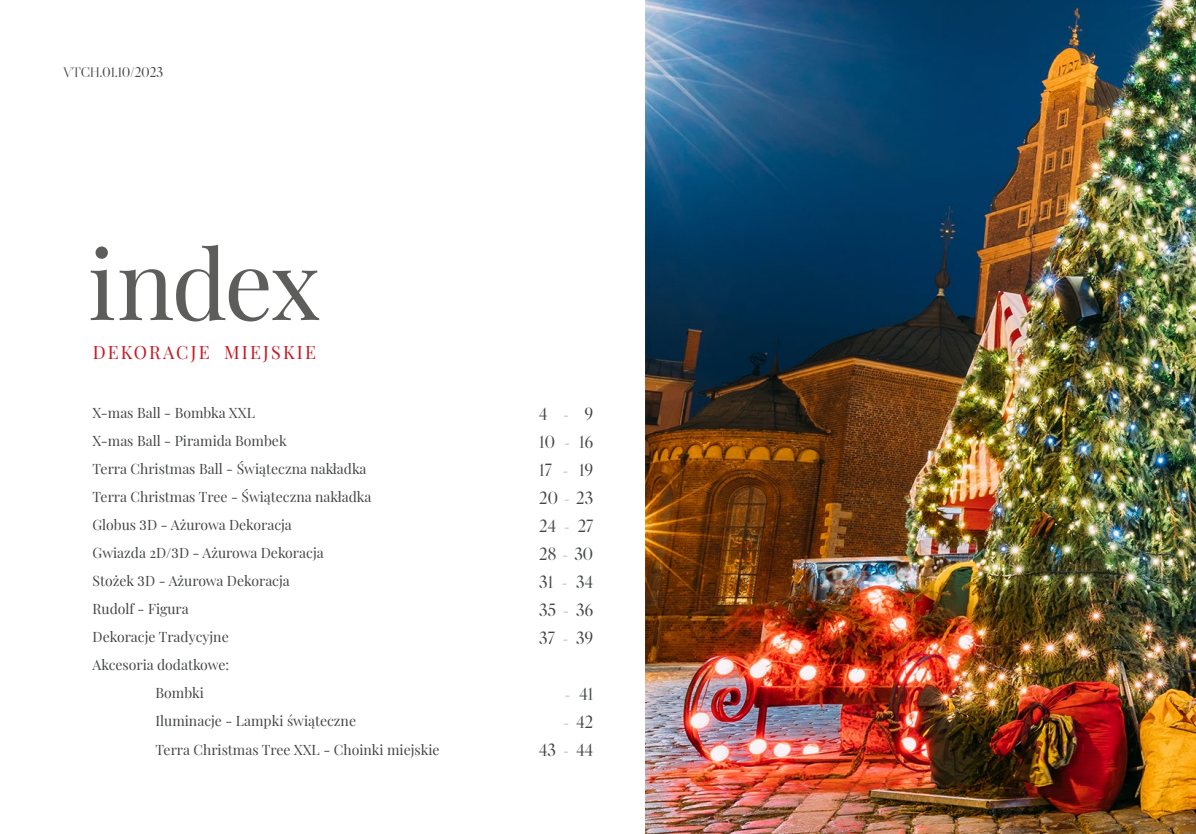
<style>
.page{position:relative;width:1196px;height:834px;background:#fff}
.page>*{position:absolute;margin:0;border:0;box-sizing:border-box;transform-origin:0 0}
.t1{font:96.25px "Playfair Display";letter-spacing:-.03em;color:#5d5d5c}
.t2{font:17.85px "Playfair Display";letter-spacing:.12em;color:#c61620}
.t3{font:17.5px/28px "Libre Caslon Display";letter-spacing:-.03em;color:#434546;text-align:justify}
.t4{font:14px "Playfair Display";color:#434546}
.t5{font:14px "Libre Caslon Display";letter-spacing:-.03em;color:#434546}
.s1{font-family:"Frank Ruhl Libre"}
.s2{color:#fff}
</style>
<div class="page">
<img style="left:645px;top:0;width:551px;height:833px">
<p class="t5" style="left:63px;top:63px;width:102px">VTCH.01.10/2023</p>
<h1 class="t1" style="left:88px;top:209px;width:234px">index</h1>
<p class="t2" style="left:93px;top:339px;width:225px">DEKORACJE MIEJSKIE</p>
<p class="t4" style="left:93px;top:402px;width:164px">X-mas Ball - Bombka XXL</p>
<p class="t4" style="left:93px;top:430px;width:196px">X-mas Ball - Piramida Bombek</p>
<p class="t4" style="left:93px;top:458px;width:275px">Terra Christmas Ball - Świąteczna nakładka</p>
<p class="t4" style="left:93px;top:486px;width:280px">Terra Christmas Tree - Świąteczna nakładka</p>
<p class="t4" style="left:93px;top:514px;width:201px">Globus <span class="s1">3</span>D - Ażurowa Dekoracja</p>
<p class="t4" style="left:93px;top:542px;width:233px">Gwiazda 2D/<span class="s1">3</span>D - Ażurowa Dekoracja</p>
<p class="t4" style="left:93px;top:570px;width:199px">Stożek <span class="s1">3</span>D - Ażurowa Dekoracja</p>
<p class="t4" style="left:93px;top:598px;width:98px">Rudolf - Figura</p>
<p class="t4" style="left:93px;top:626px;width:138px">Dekoracje Tradycyjne</p>
<p class="t4" style="left:93px;top:654px;width:138px">Akcesoria dodatkowe:</p>
<p class="t4" style="left:156px;top:682px;width:50px">Bombki</p>
<p class="t4" style="left:156px;top:710px;width:202px">Iluminacje - Lampki świąteczne</p>
<p class="t4" style="left:156px;top:738px;width:285px">Terra Christmas Tree XXL - Choinki miejskie</p>
<p class="t3" style="left:539px;top:400px;width:56px">4-9<br>10 - 16<br>17 - 19<br>20 - 23<br>24 - 27<br>28 - 30<br>31 - 34<br>35 - 36<br>37 - 39</p>
<p class="t3" style="left:539px;top:680px;width:56px"><span class="s2">34</span> - 41<br><span class="s2">35</span> - 42<br>43 - 44</p>
</div>
